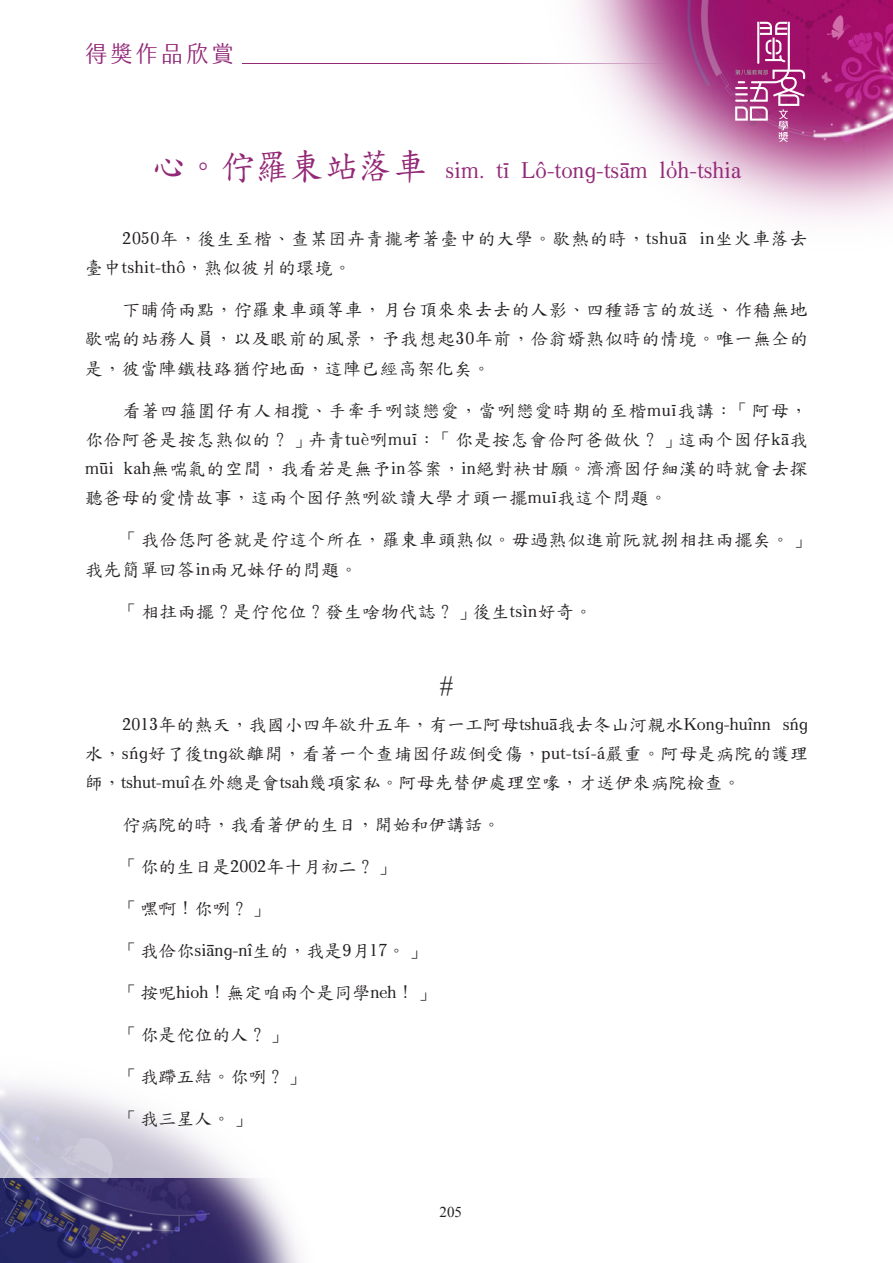
<style>
.page{position:relative;width:893px;height:1263px;background:#fff}
.page>*{position:absolute;margin:0;border:0;box-sizing:border-box;transform-origin:0 0}
.C_內文{font:27px "TWKAI";color:#231f20}
.C_內文-2{font:24px "TWKAI";letter-spacing:.01em;color:#932877;scale:.95 1}
.t1{font:22.5px "jf jinxuan fresh 2.2 Book";letter-spacing:.125em;color:#932877}
.C_內文-3{font:18px/29.2px "TWKAI";letter-spacing:.025em;color:#231f20;text-align:justify}
.C_內文-4{font:18px "TWKAI";color:#231f20}
.t2{font:15px "Times New Roman";color:#231f20}
.s1{font-size:36px}
</style>
<div class="page">
<img style="left:0;top:1178px;width:300px;height:85px">
<img style="left:577px;top:0;width:316px;height:220px">
<svg style="left:735px;top:22px;width:70px;height:120px;background:#b44e8f"></svg>
<hr style="left:242px;top:63px;width:426px;height:1px;background:#932877">
<p class="t1" style="left:85px;top:41px;width:150px">得獎作品欣賞</p>
<p class="C_內文-2" style="left:152px;top:152px;width:622px"><span class="s1">心。佇羅東站落車</span> sim. tī Lô-tong-tsām lo̍h-tshia</p>
<p class="C_內文-3" style="left:85px;top:223px;width:724px;text-indent:37px">2050年，後生至楷、查某囝卉青攏考著臺中的大學。歇熱的時，tshuā in坐火車落去臺中tshit-thô，熟似彼爿的環境。</p>
<p class="C_內文-3" style="left:85px;top:294px;width:725px;text-indent:37px">下晡倚兩點，佇羅東車頭等車，月台頂來來去去的人影、四種語言的放送、作穡無地歇喘的站務人員，以及眼前的風景，予我想起30年前，佮翁婿熟似時的情境。唯一無仝的是，彼當陣鐵枝路猶佇地面，這陣已經高架化矣。</p>
<p class="C_內文-3" style="left:85px;top:395px;width:724px;text-indent:37px">看著四箍圍仔有人相攬、手牽手咧談戀愛，當咧戀愛時期的至楷muī我講：「阿母，你佮阿爸是按怎熟似的？」卉青tuè咧muī：「你是按怎會佮阿爸做伙？」這兩个囡仔kā我mūi kah無喘氣的空間，我看若是無予in答案，in絕對袂甘願。濟濟囡仔細漢的時就會去探聽爸母的愛情故事，這兩个囡仔煞咧欲讀大學才頭一擺muī我這个問題。</p>
<p class="C_內文-3" style="left:85px;top:524px;width:724px;text-indent:37px">「我佮恁阿爸就是佇這个所在，羅東車頭熟似。毋過熟似進前阮就捌相拄兩擺矣。」我先簡單回答in兩兄妹仔的問題。</p>
<p class="C_內文-3" style="left:122px;top:596px;width:472px">「相拄兩擺？是佇佗位？發生啥物代誌？」後生tsìn好奇。</p>
<p class="C_內文" style="left:440px;top:665px;width:15px">#</p>
<p class="C_內文-3" style="left:85px;top:709px;width:724px;text-indent:37px">2013年的熱天，我國小四年欲升五年，有一工阿母tshuā我去冬山河親水Kong-huînn sńg水，sńg好了後tng欲離開，看著一个查埔囡仔跋倒受傷，put-tsí-á嚴重。阿母是病院的護理師，tshut-muî在外總是會tsah幾項家私。阿母先替伊處理空喙，才送伊來病院檢查。</p>
<p class="C_內文-4" style="left:122px;top:811px;width:380px">佇病院的時，我看著伊的生日，開始和伊講話。</p>
<p class="C_內文-4" style="left:122px;top:853px;width:272px">「你的生日是2002年十月初二？」</p>
<p class="C_內文-3" style="left:122px;top:894px;width:145px">「嘿啊！你咧？」</p>
<p class="C_內文-4" style="left:122px;top:937px;width:302px">「我佮你siāng-nî生的，我是9月17。」</p>
<p class="C_內文-4" style="left:122px;top:979px;width:311px">「按呢hioh！無定咱兩个是同學neh！」</p>
<p class="C_內文-3" style="left:122px;top:1020px;width:163px">「你是佗位的人？」</p>
<p class="C_內文-3" style="left:122px;top:1062px;width:181px">「我蹛五結。你咧？」</p>
<p class="C_內文-3" style="left:122px;top:1104px;width:127px">「我三星人。」</p>
<p class="t2" style="left:439px;top:1202px;width:24px">205</p>
</div>
